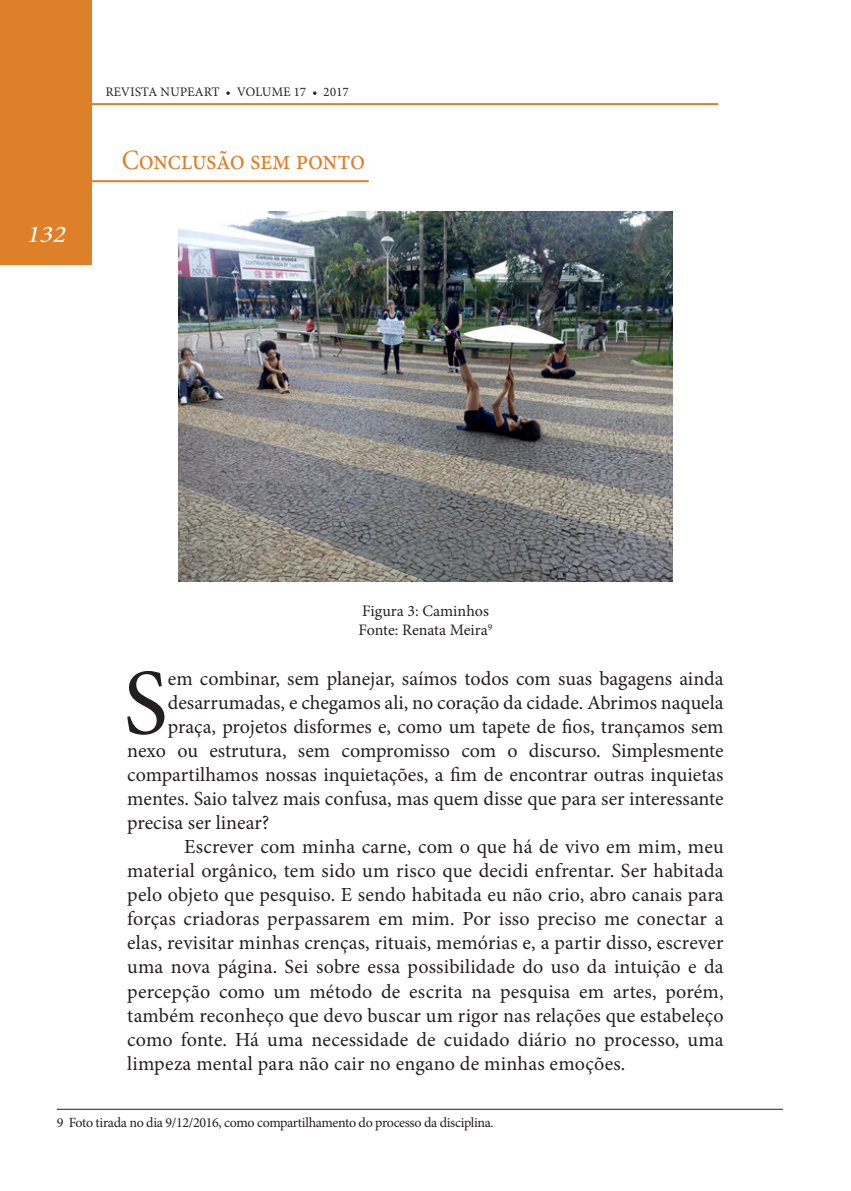
<style>
.page{position:relative;width:851px;height:1191px;background:#fff}
.page>*{position:absolute;margin:0;border:0;box-sizing:border-box;transform-origin:0 0}
.Texto{font:93.8px "Minion Pro";color:#231f20}
.t1{font:28px "Minion Pro";letter-spacing:-.02em;color:#de8029;scale:.92 1}
.t2{font:italic 24px "Minion Pro";color:#fff;scale:1.13 1}
.Texto-2{font:20px/24px "Minion Pro";letter-spacing:.005em;color:#231f20;text-align:justify}
.t3{font:16px "Minion Pro";color:#231f20}
.t4{font:14px "Minion Pro";letter-spacing:-.025em;color:#231f20}
.t5{font:13px "Minion Pro";color:#231f20}
</style>
<div class="page">
<div style="left:0;top:0;width:91px;height:264px;background:#de8029"></div>
<hr style="left:81px;top:103px;width:637px;height:2px;background:#de8029">
<hr style="left:0;top:180px;width:369px;height:2px;background:#de8029">
<hr style="left:57px;top:1108px;width:725px;height:1px;background:#231f20">
<img style="left:178px;top:211px;width:495px;height:370px">
<p class="t5" style="left:106px;top:83px;width:245px">REVISTA NUPEART • VOLUME 17 • 2017</p>
<p class="t2" style="left:26px;top:218px;width:42px">132</p>
<p class="t1" style="left:122px;top:141px;width:266px">Conclusão sem ponto</p>
<p class="t3" style="left:362px;top:600px;width:128px">Figura 3: Caminhos</p>
<p class="t3" style="left:358px;top:619px;width:135px">Fonte: Renata Meira<sup>9</sup></p>
<p class="Texto" style="left:123px;top:640px;width:46px">S</p>
<p class="Texto-2" style="left:168px;top:667px;width:557px">em combinar, sem planejar, saímos todos com suas bagagens ainda</p>
<p class="Texto-2" style="left:168px;top:691px;width:557px">desarrumadas, e chegamos ali, no coração da cidade. Abrimos naquela</p>
<p class="Texto-2" style="left:168px;top:715px;width:557px">praça, projetos disformes e, como um tapete de fios, trançamos sem</p>
<p class="Texto-2" style="left:127px;top:739px;width:598px">nexo ou estrutura, sem compromisso com o discurso. Simplesmente</p>
<p class="Texto-2" style="left:127px;top:763px;width:597px">compartilhamos nossas inquietações, a fim de encontrar outras inquietas</p>
<p class="Texto-2" style="left:127px;top:787px;width:597px">mentes. Saio talvez mais confusa, mas quem disse que para ser interessante</p>
<p class="Texto-2" style="left:127px;top:811px;width:143px">precisa ser linear?</p>
<p class="Texto-2" style="left:127px;top:835px;width:598px;text-indent:57px">Escrever com minha carne, com o que há de vivo em mim, meu material orgânico, tem sido um risco que decidi enfrentar. Ser habitada pelo objeto que pesquiso. E sendo habitada eu não crio, abro canais para forças criadoras perpassarem em mim. Por isso preciso me conectar a elas, revisitar minhas crenças, rituais, memórias e, a partir disso, escrever uma nova página. Sei sobre essa possibilidade do uso da intuição e da percepção como um método de escrita na pesquisa em artes, porém, também reconheço que devo buscar um rigor nas relações que estabeleço como fonte. Há uma necessidade de cuidado diário no processo, uma limpeza mental para não cair no engano de minhas emoções.</p>
<p class="t4" style="left:57px;top:1113px;width:438px">9 Foto tirada no dia 9/12/2016, como compartilhamento do processo da disciplina.</p>
</div>
